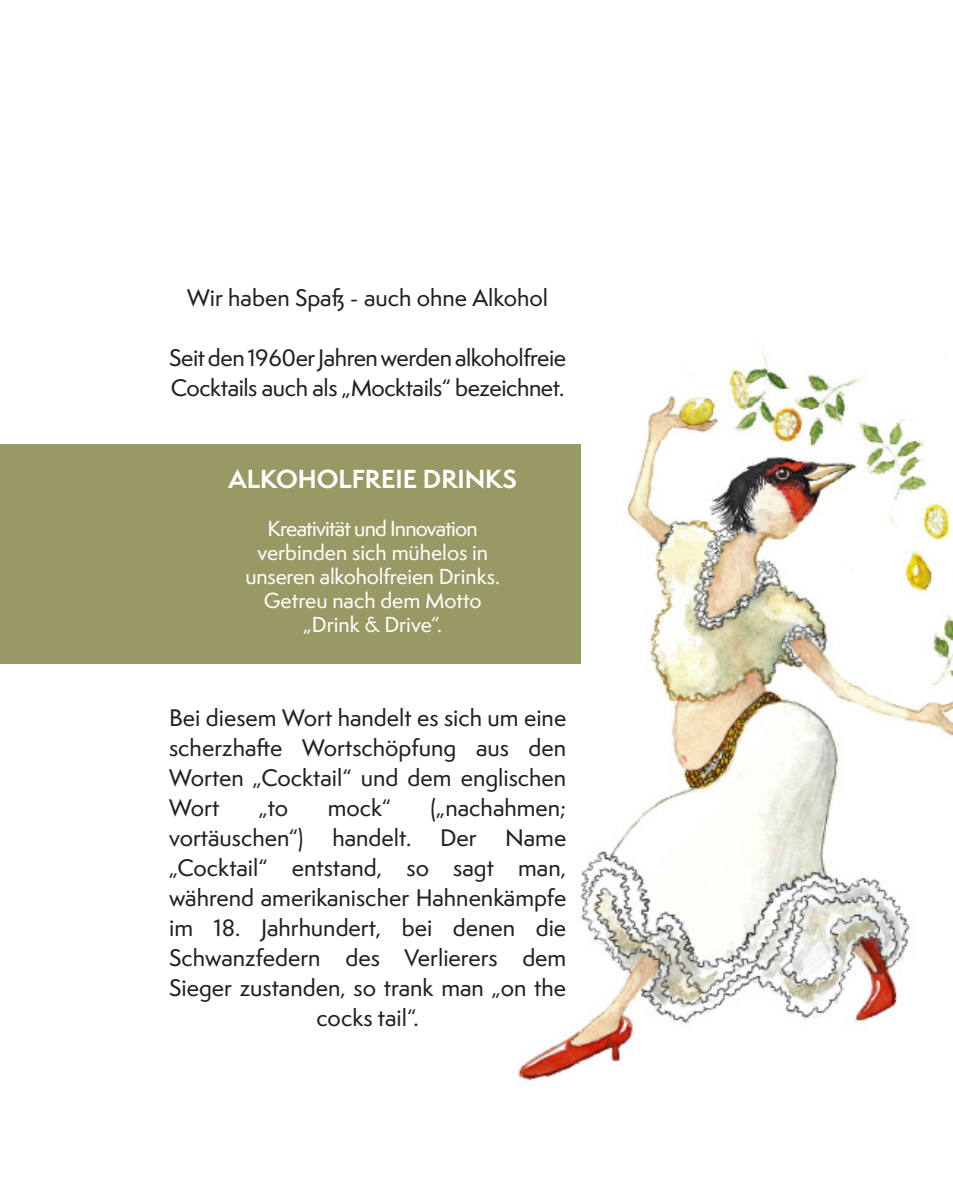
<style>
.page{position:relative;width:953px;height:1191px;background:#fff}
.page>*{position:absolute;margin:0;border:0;box-sizing:border-box;transform-origin:0 0}
.t1{font:700 24px "Semplicita Pro";color:#fff}
.t2{font:500 22px/30px "Semplicita Pro";color:#231f20;text-align:justify}
.t3{font:500 22px/30px "Semplicita Pro";letter-spacing:-.02em;color:#231f20}
.t4{font:500 20px "Semplicita Pro";letter-spacing:-.01em;color:#fff}
.t5{font:500 20px "Semplicita Pro";letter-spacing:-.04em;color:#fff}
</style>
<div class="page">
<img style="left:473px;top:346px;width:479px;height:735px">
<div style="left:0;top:444px;width:580px;height:219px;background:#996"></div>
<p class="t2" style="left:187px;top:283px;width:362px">Wir haben Spaß - auch ohne Alkohol</p>
<p class="t3" style="left:169px;top:343px;width:398px">Seit den 1960er Jahren werden alkoholfreie<br>Cocktails auch als „Mocktails“ bezeichnet.</p>
<p class="t1" style="left:228px;top:460px;width:290px">ALKOHOLFREIE DRINKS</p>
<p class="t5" style="left:267px;top:514px;width:212px">Kreativität und Innovation</p>
<p class="t4" style="left:257px;top:538px;width:232px">verbinden sich mühelos in</p>
<p class="t4" style="left:245px;top:562px;width:256px">unseren alkoholfreien Drinks.</p>
<p class="t4" style="left:264px;top:586px;width:219px">Getreu nach dem Motto</p>
<p class="t4" style="left:303px;top:610px;width:140px">„Drink &amp; Drive“.</p>
<p class="t2" style="left:169px;top:703px;width:399px">Bei diesem Wort handelt es sich um eine scherzhafte Wortschöpfung aus den Worten „Cocktail“ und dem englischen Wort</p>
<p class="t2" style="left:259px;top:793px;width:31px">„to</p>
<p class="t2" style="left:328px;top:793px;width:65px">mock“</p>
<p class="t2" style="left:430px;top:793px;width:137px">(„nachahmen;</p>
<p class="t2" style="left:169px;top:823px;width:136px">vortäuschen“)</p>
<p class="t2" style="left:332px;top:823px;width:80px">handelt.</p>
<p class="t2" style="left:440px;top:823px;width:38px">Der</p>
<p class="t2" style="left:505px;top:823px;width:62px">Name</p>
<p class="t2" style="left:169px;top:853px;width:398px">„Cocktail“ entstand, so sagt man,</p>
<p class="t2" style="left:169px;top:883px;width:398px">während amerikanischer Hahnenkämpfe</p>
<p class="t2" style="left:169px;top:913px;width:398px">im 18. Jahrhundert, bei denen die</p>
<p class="t2" style="left:169px;top:943px;width:399px">Schwanzfedern des Verlierers dem</p>
<p class="t2" style="left:169px;top:973px;width:398px">Sieger zustanden, so trank man „on the</p>
<p class="t2" style="left:316px;top:1003px;width:104px">cocks tail“.</p>
</div>
